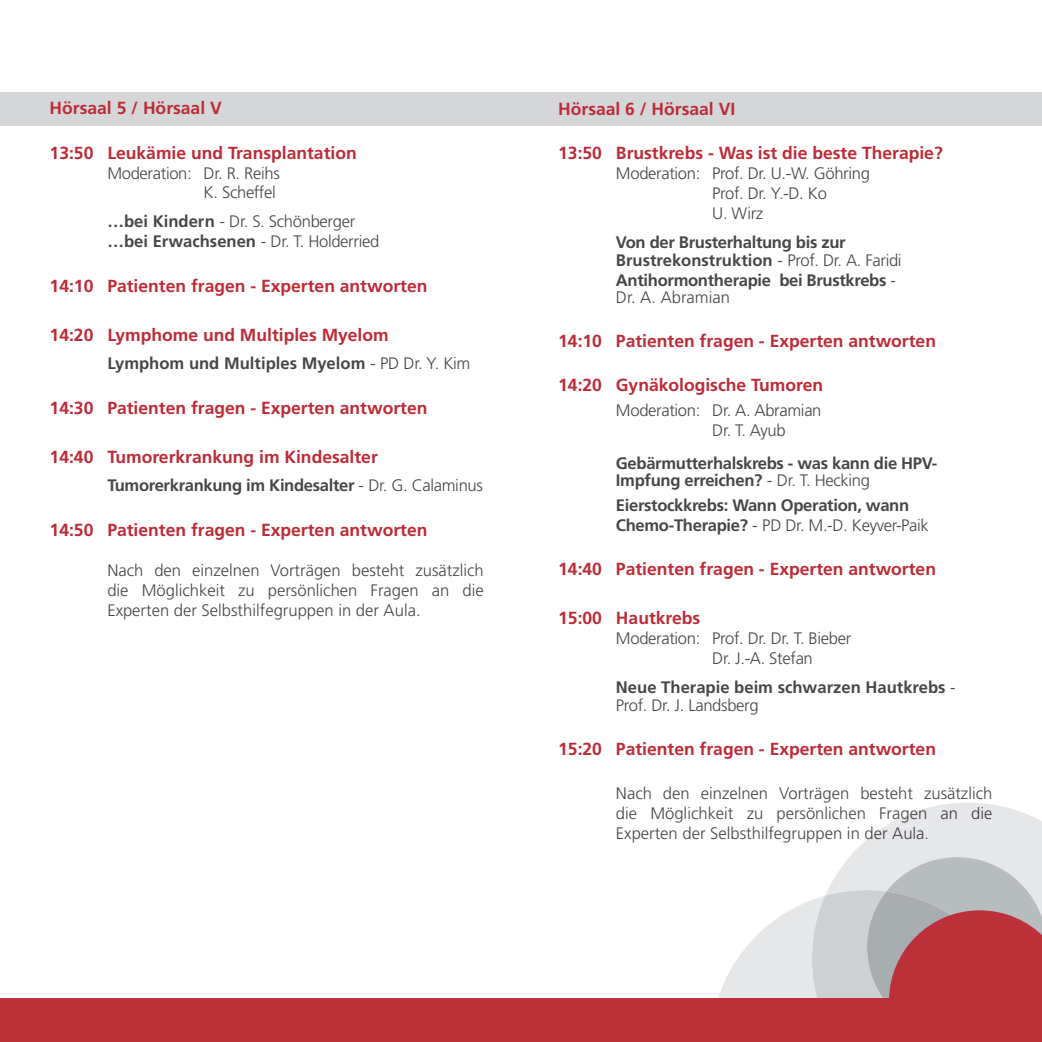
<style>
.page{position:relative;width:1042px;height:1042px;background:#fff}
.page>*{position:absolute;margin:0;border:0;box-sizing:border-box;transform-origin:0 0}
.t1{font:700 17.5px "Frutiger";color:#bd2b36}
.t2{font:300 16.62px/19.9px "Frutiger";letter-spacing:-.02em;color:#454647}
.t3{font:700 16.62px/17.5px "Frutiger";letter-spacing:-.02em;color:#454647}
.t4{font:700 16.62px/17.5px "Frutiger";color:#454647}
.s1{font-weight:700}
.s2{font-weight:300}
</style>
<div class="page">
<div style="left:0;top:92px;width:1042px;height:33px;background:#d5d6d8"></div>
<svg style="left:850px;top:804px;width:192px;height:53px;fill:#e5e7e8"></svg>
<svg style="left:863px;top:802px;width:128px;height:41px"></svg>
<svg style="left:718px;top:857px;width:324px;height:141px"></svg>
<div style="left:0;top:998px;width:1042px;height:44px;background:#bc303a"></div>
<p class="t1" style="left:50px;top:98px;width:174px">Hörsaal 5 / Hörsaal V</p>
<p class="t1" style="left:50px;top:142px;width:309px">13:50 Leukämie und Transplantation</p>
<p class="t2" style="left:107px;top:163px;width:174px;text-align:right">Moderation: Dr. R. Reihs<br>K. Scheffel</p>
<p class="t2" style="left:107px;top:211px;width:273px"><span class="s1">…bei Kindern</span> - Dr. S. Schönberger <span class="s1">…bei Erwachsenen</span> - Dr. T. Holderried</p>
<p class="t1" style="left:50px;top:275px;width:379px">14:10 Patienten fragen - Experten antworten</p>
<p class="t1" style="left:50px;top:324px;width:341px">14:20 Lymphome und Multiples Myelom</p>
<p class="t4" style="left:107px;top:355px;width:364px">Lymphom und Multiples Myelom <span class="s2">- PD Dr. Y. Kim</span></p>
<p class="t1" style="left:50px;top:397px;width:379px">14:30 Patienten fragen - Experten antworten</p>
<p class="t1" style="left:50px;top:446px;width:330px">14:40 Tumorerkrankung im Kindesalter</p>
<p class="t3" style="left:107px;top:477px;width:377px">Tumorerkrankung im Kindesalter <span class="s2">- Dr. G. Calaminus</span></p>
<p class="t1" style="left:50px;top:519px;width:379px">14:50 Patienten fragen - Experten antworten</p>
<p class="t2" style="left:107px;top:560px;width:378px;text-align:justify">Nach den einzelnen Vorträgen besteht zusätzlich die Möglichkeit zu persönlichen Fragen an die Experten der Selbsthilfegruppen in der Aula.</p>
<p class="t1" style="left:558px;top:99px;width:178px">Hörsaal 6 / Hörsaal VI</p>
<p class="t1" style="left:558px;top:143px;width:386px">13:50 Brustkrebs - Was ist die beste Therapie?</p>
<p class="t2" style="left:712px;top:164px;width:159px;text-indent:-96px">Moderation: Prof. Dr. U.-W. Göhring<br>Prof. Dr. Y.-D. Ko<br>U. Wirz</p>
<p class="t3" style="left:616px;top:233px;width:287px">Von der Brusterhaltung bis zur<br>Brustrekonstruktion <span class="s2">- Prof. Dr. A. Faridi</span></p>
<p class="t3" style="left:616px;top:271px;width:281px">Antihormontherapie bei Brustkrebs <span class="s2">-<br>Dr. A. Abramian</span></p>
<p class="t1" style="left:558px;top:331px;width:379px">14:10 Patienten fragen - Experten antworten</p>
<p class="t1" style="left:558px;top:375px;width:266px">14:20 Gynäkologische Tumoren</p>
<p class="t2" style="left:712px;top:400px;width:111px;text-indent:-96px">Moderation: Dr. A. Abramian<br>Dr. T. Ayub</p>
<p class="t3" style="left:616px;top:454px;width:323px">Gebärmutterhalskrebs - was kann die HPV-<br>Impfung erreichen? <span class="s2">- Dr. T. Hecking</span></p>
<p class="t3" style="left:616px;top:495px;width:314px;line-height:19.9px">Eierstockkrebs: Wann Operation, wann<br>Chemo-Therapie? <span class="s2">- PD Dr. M.-D. Keyver-Paik</span></p>
<p class="t1" style="left:558px;top:559px;width:379px">14:40 Patienten fragen - Experten antworten</p>
<p class="t1" style="left:558px;top:608px;width:144px">15:00 Hautkrebs</p>
<p class="t2" style="left:712px;top:628px;width:141px;text-indent:-96px">Moderation: Prof. Dr. Dr. T. Bieber<br>Dr. J.-A. Stefan</p>
<p class="t4" style="left:616px;top:678px;width:341px">Neue Therapie beim schwarzen Hautkrebs <span class="s2">-<br>Prof. Dr. J. Landsberg</span></p>
<p class="t1" style="left:558px;top:738px;width:379px">15:20 Patienten fragen - Experten antworten</p>
<p class="t2" style="left:616px;top:784px;width:378px;text-align:justify">Nach den einzelnen Vorträgen besteht zusätzlich die Möglichkeit zu persönlichen Fragen an die Experten der Selbsthilfegruppen in der Aula.</p>
</div>
